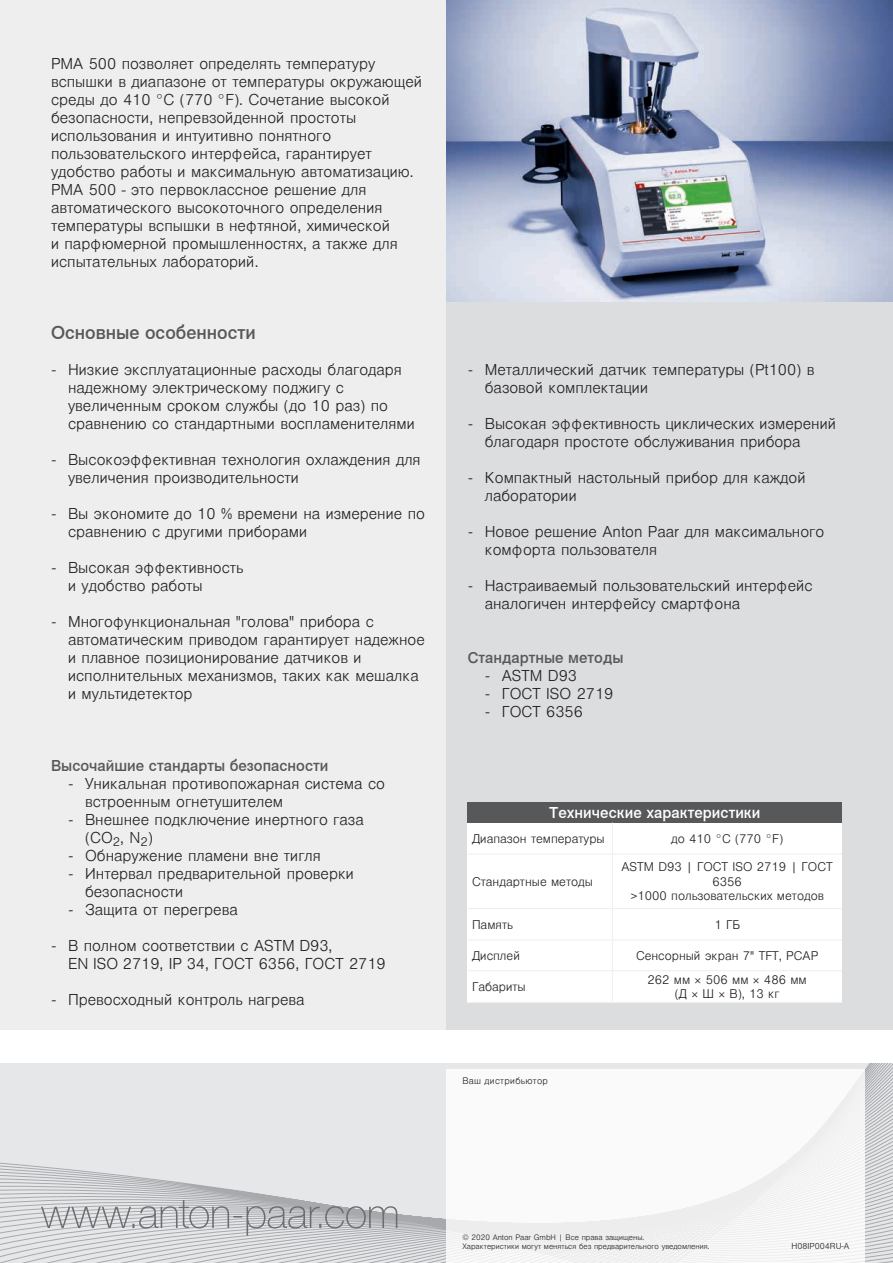
<style>
.page{position:relative;width:893px;height:1263px;background:#fff}
.page>*{position:absolute;margin:0;border:0;box-sizing:border-box;transform-origin:0 0}
.t1{font:500 18px "Nimbus Sans Global";color:#57585a}
.t2{font:300 15px/18px "Nimbus Sans Global";color:#231f20}
.t3{font:500 15px "Nimbus Sans Global";color:#57585a}
.t4{font:500 15px "Nimbus Sans Global";color:#fff}
.t5{font:300 12px/14.4px "Nimbus Sans Global";color:#231f20;text-align:center}
.t6{font:300 9px "Nimbus Sans Global";letter-spacing:.035em;color:#231f20}
.t7{font:300 8.25px "Nimbus Sans Global";color:#231f20}
.t8{font:300 7.5px/9px "Nimbus Sans Global";color:#231f20}
.s1{font-family:"Helvetica Neue LT Com"}
</style>
<div class="page">
<svg style="left:0;top:1063px;width:893px;height:200px;background:#dfe0e2"></svg>
<div style="left:446px;top:1069px;width:419px;height:194px;background:#fff"></div>
<svg style="left:41px;top:1200px;width:356px;height:35px;background:#c0c1c4"></svg>
<div style="left:0;top:0;width:446px;height:1029px;background:#eeeeef"></div>
<div style="left:446px;top:0;width:447px;height:1029px;background:#dcdddf"></div>
<img style="left:446px;top:0;width:447px;height:302px">
<div style="left:468px;top:802px;width:374px;height:201px;background:#fff"></div>
<div style="left:468px;top:802px;width:374px;height:20px;background:#57585a"></div>
<hr style="left:612px;top:822px;width:1px;height:32px;background:#eeeeef">
<hr style="left:468px;top:854px;width:144px;height:1px;background:#eeeeef">
<hr style="left:612px;top:854px;width:1px;height:54px;background:#eeeeef">
<hr style="left:612px;top:854px;width:230px;height:1px;background:#eeeeef">
<hr style="left:468px;top:908px;width:144px;height:1px;background:#eeeeef">
<hr style="left:468px;top:970px;width:144px;height:1px;background:#eeeeef">
<hr style="left:612px;top:909px;width:1px;height:31px;background:#eeeeef">
<hr style="left:612px;top:971px;width:1px;height:31px;background:#eeeeef">
<hr style="left:612px;top:908px;width:230px;height:1px;background:#eeeeef">
<hr style="left:612px;top:970px;width:230px;height:1px;background:#eeeeef">
<hr style="left:468px;top:940px;width:144px;height:1px;background:#eeeeef">
<hr style="left:468px;top:1002px;width:144px;height:1px;background:#eeeeef">
<hr style="left:612px;top:940px;width:1px;height:30px;background:#eeeeef">
<hr style="left:612px;top:940px;width:230px;height:1px;background:#eeeeef">
<hr style="left:612px;top:1002px;width:230px;height:1px;background:#eeeeef">
<p class="t2" style="left:51px;top:55px;width:373px">PMA 500 позволяет определять температуру вспышки в диапазоне от температуры окружающей среды до 410 °C (770 °F). Сочетание высокой безопасности, непревзойденной простоты использования и интуитивно понятного пользовательского интерфейса, гарантирует удобство работы и максимальную автоматизацию.<br>PMA 500 - это первоклассное решение для автоматического высокоточного определения температуры вспышки в нефтяной, химической<br>и парфюмерной промышленностях, а также для испытательных лабораторий.</p>
<p class="t1" style="left:51px;top:322px;width:206px">Основные особенности</p>
<p class="t2" style="left:68px;top:361px;width:348px;text-indent:-17px"><span class="s1">-</span> Низкие эксплуатационные расходы благодаря надежному электрическому поджигу с увеличенным сроком службы (до 10 раз) по сравнению со стандартными воспламенителями</p>
<p class="t2" style="left:68px;top:451px;width:354px;text-indent:-17px"><span class="s1">-</span> Высокоэффективная технология охлаждения для увеличения производительности</p>
<p class="t2" style="left:68px;top:505px;width:358px;text-indent:-17px"><span class="s1">-</span> Вы экономите до 10 % времени на измерение по сравнению с другими приборами</p>
<p class="t2" style="left:68px;top:559px;width:177px;text-indent:-17px"><span class="s1">-</span> Высокая эффективность и удобство работы</p>
<p class="t2" style="left:68px;top:613px;width:358px;text-indent:-17px"><span class="s1">-</span> Многофункциональная "голова" прибора с автоматическим приводом гарантирует надежное и плавное позиционирование датчиков и исполнительных механизмов, таких как мешалка и мультидетектор</p>
<p class="t3" style="left:51px;top:757px;width:279px">Высочайшие стандарты безопасности</p>
<p class="t2" style="left:85px;top:775px;width:301px;text-indent:-17px"><span class="s1">-</span> Уникальная противопожарная система со встроенным огнетушителем</p>
<p class="t2" style="left:85px;top:811px;width:280px;text-indent:-17px"><span class="s1">-</span> Внешнее подключение инертного газа (CO<sub>2</sub>, N<sub>2</sub>)</p>
<p class="t2" style="left:68px;top:847px;width:254px"><span class="s1">-</span> Обнаружение пламени вне тигля</p>
<p class="t2" style="left:85px;top:865px;width:270px;text-indent:-17px"><span class="s1">-</span> Интервал предварительной проверки безопасности</p>
<p class="t2" style="left:68px;top:901px;width:171px"><span class="s1">-</span> Защита от перегрева</p>
<p class="t2" style="left:68px;top:937px;width:319px;text-indent:-17px"><span class="s1">-</span> В полном соответствии с ASTM D93,<br>EN ISO 2719, IP 34, ГОСТ 6356, ГОСТ 2719</p>
<p class="t2" style="left:51px;top:991px;width:255px"><span class="s1">-</span> Превосходный контроль нагрева</p>
<p class="t2" style="left:485px;top:361px;width:331px;text-indent:-17px"><span class="s1">-</span> Металлический датчик температуры (Pt100) в базовой комплектации</p>
<p class="t2" style="left:485px;top:415px;width:353px;text-indent:-17px"><span class="s1">-</span> Высокая эффективность циклических измерений благодаря простоте обслуживания прибора</p>
<p class="t2" style="left:485px;top:469px;width:323px;text-indent:-17px"><span class="s1">-</span> Компактный настольный прибор для каждой лаборатории</p>
<p class="t2" style="left:485px;top:523px;width:341px;text-indent:-17px"><span class="s1">-</span> Новое решение Anton Paar для максимального комфорта пользователя</p>
<p class="t2" style="left:485px;top:577px;width:329px;text-indent:-17px"><span class="s1">-</span> Настраиваемый пользовательский интерфейс аналогичен интерфейсу смартфона</p>
<p class="t3" style="left:468px;top:649px;width:157px">Стандартные методы</p>
<p class="t2" style="left:485px;top:667px;width:94px"><span class="s1">-</span> ASTM D93</p>
<p class="t2" style="left:485px;top:685px;width:130px"><span class="s1">-</span> ГОСТ ISO 2719</p>
<p class="t2" style="left:485px;top:703px;width:100px"><span class="s1">-</span> ГОСТ 6356</p>
<p class="t4" style="left:549px;top:804px;width:213px">Технические характеристики</p>
<p class="t5" style="left:472px;top:831px;width:134px">Диапазон температуры</p>
<p class="t5" style="left:671px;top:831px;width:114px">до 410 °C (770 °F)</p>
<p class="t5" style="left:472px;top:874px;width:123px">Стандартные методы</p>
<p class="t5" style="left:621px;top:860px;width:213px">ASTM D93 | ГОСТ ISO 2719 | ГОСТ<br>6356<br>&gt;1000 пользовательских методов</p>
<p class="t5" style="left:472px;top:917px;width:42px">Память</p>
<p class="t5" style="left:714px;top:917px;width:27px">1 ГБ</p>
<p class="t5" style="left:472px;top:948px;width:50px">Дисплей</p>
<p class="t5" style="left:636px;top:948px;width:184px">Сенсорный экран 7" TFT, PCAP</p>
<p class="t5" style="left:472px;top:979px;width:55px">Габариты</p>
<p class="t5" style="left:647px;top:972px;width:161px">262 мм × 506 мм × 486 мм (Д × Ш × В), 13 кг</p>
<p class="t6" style="left:462px;top:1076px;width:87px">Ваш дистрибьютор</p>
<p class="t8" style="left:462px;top:1233px;width:249px">© 2020 Anton Paar GmbH | Все права защищены.<br>Характеристики могут меняться без предварительного уведомления.</p>
<p class="t7" style="left:791px;top:1241px;width:59px">H08IP004RU-A</p>
</div>
